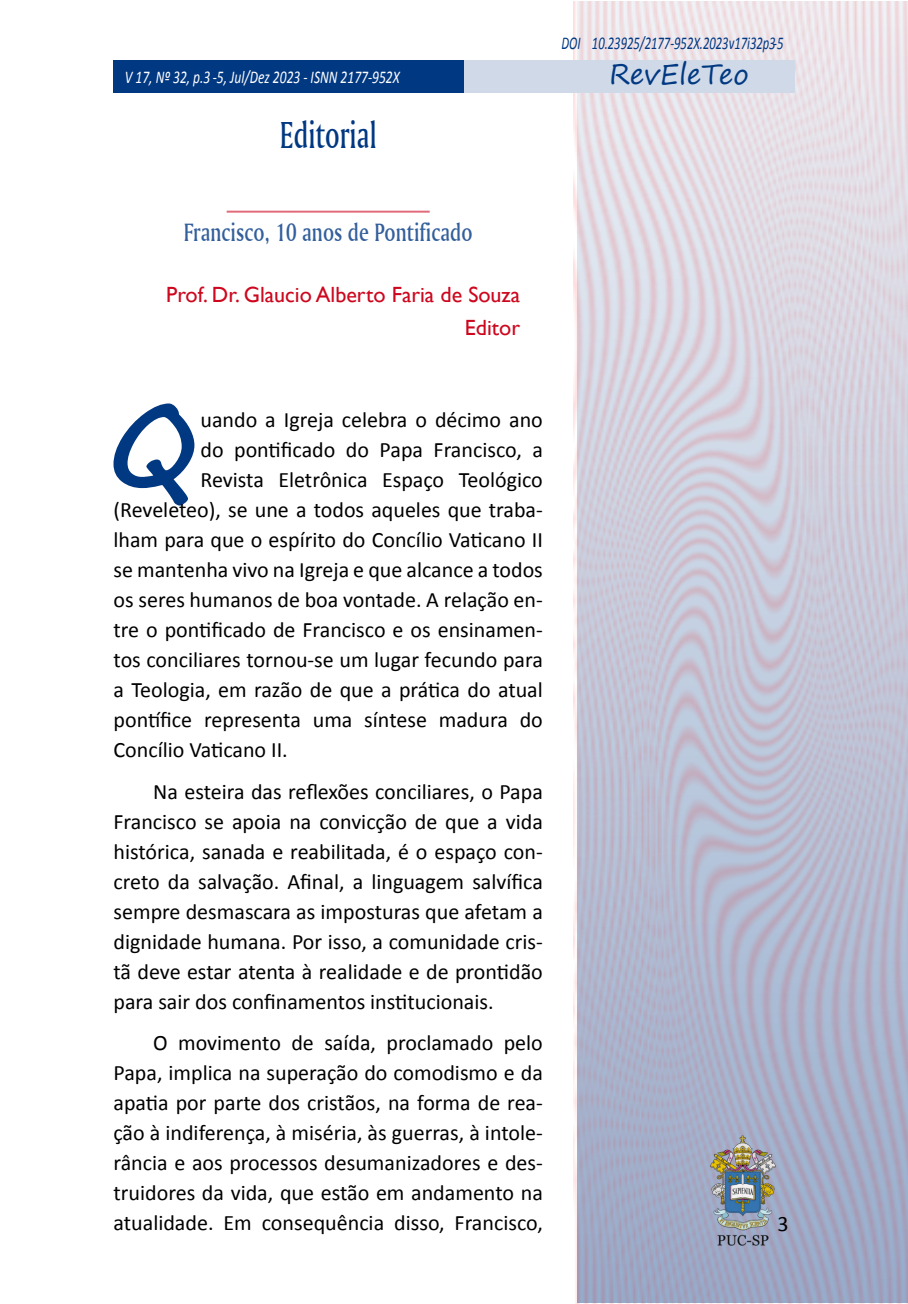
<style>
.page{position:relative;width:908px;height:1304px;background:#fff}
.page>*{position:absolute;margin:0;border:0;box-sizing:border-box;transform-origin:0 0}
.t1{font:700 114px "Segoe Print";color:#003882}
.t2{font:39.6px "Amerigo BT Medium A";letter-spacing:.005em;color:#003882;scale:.68 1}
.t3{font:28px "Segoe Print";color:#003882}
.t4{font:26.4px "Amerigo BT Medium A";letter-spacing:.005em;color:#335f9b;scale:.78 1}
.t5{font:22px/30px "Calibri";color:#000;text-align:justify}
.t6{font:22px/33px "Gill Sans";color:#cd071e;text-align:right}
.t7{font:italic 18px "Calibri";color:#fff;scale:.75 1}
.t8{font:italic 18px "Calibri";color:#003882;scale:.7 1}
.s1{font-style:inherit}
</style>
<div class="page">
<img style="left:573px;top:1px;width:334px;height:1303px">
<img style="left:706px;top:1134px;width:71px;height:113px">
<div style="left:463px;top:60px;width:331px;height:33px;background:#cfd9e7"></div>
<div style="left:113px;top:60px;width:350px;height:33px;background:#003882"></div>
<svg style="left:227px;top:210px;width:202px;height:3px"></svg>
<p class="t8" style="left:561px;top:30px;width:319px">DOI 10.23925/2177-952X.2023v17i32p 3-5</p>
<p class="t7" style="left:125px;top:65px;width:368px">V 17, Nº 32, p.<span class="s1">3</span> -5, Jul/Dez 2023 - ISNN 2177-952X</p>
<p class="t3" style="left:609px;top:49px;width:141px">RevEleTeo</p>
<h2 class="t2" style="left:279px;top:111px;width:144px">Editorial</h2>
<p class="t4" style="left:184px;top:216px;width:371px">Francisco, 10 anos de Pontificado</p>
<p class="t6" style="left:166px;top:279px;width:355px">Prof. Dr. Glaucio Alberto Faria de Souza<br>Editor</p>
<h1 class="t1" style="left:108px;top:343px;width:93px">Q</h1>
<p class="t5" style="left:200px;top:404px;width:344px">uando a Igreja celebra o décimo ano</p>
<p class="t5" style="left:200px;top:434px;width:344px">do pontificado do Papa Francisco, a</p>
<p class="t5" style="left:200px;top:464px;width:344px">Revista Eletrônica Espaço Teológico</p>
<p class="t5" style="left:113px;top:494px;width:430px">(Reveleteo), se une a todos aqueles que traba-</p>
<p class="t5" style="left:113px;top:524px;width:430px">lham para que o espírito do Concílio Vaticano II</p>
<p class="t5" style="left:113px;top:554px;width:430px">se mantenha vivo na Igreja e que alcance a todos</p>
<p class="t5" style="left:113px;top:584px;width:430px">os seres humanos de boa vontade. A relação en-</p>
<p class="t5" style="left:113px;top:614px;width:430px">tre o pontificado de Francisco e os ensinamen-</p>
<p class="t5" style="left:113px;top:644px;width:430px">tos conciliares tornou-se um lugar fecundo para</p>
<p class="t5" style="left:113px;top:675px;width:430px">a Teologia, em razão de que a prática do atual</p>
<p class="t5" style="left:113px;top:705px;width:430px">pontífice representa uma síntese madura do</p>
<p class="t5" style="left:113px;top:735px;width:176px">Concílio Vaticano II.</p>
<p class="t5" style="left:113px;top:776px;width:430px;text-indent:40px">Na esteira das reflexões conciliares, o Papa Francisco se apoia na convicção de que a vida histórica, sanada e reabilitada, é o espaço con&shy;creto da salvação. Afinal, a linguagem salvífica sempre desmascara as imposturas que afetam a dignidade humana. Por isso, a comunidade cris&shy;tã deve estar atenta à realidade e de prontidão para sair dos confinamentos institucionais.</p>
<p class="t5" style="left:113px;top:1027px;width:430px;text-indent:40px">O movimento de saída, proclamado pelo Papa, implica na superação do comodismo e da apatia por parte dos cristãos, na forma de rea&shy;ção à indiferença, à miséria, às guerras, à intole&shy;rância e aos processos desumanizadores e des&shy;truidores da vida, que estão em andamento na atualidade. Em consequência disso, Francisco,</p>
<p class="t5" style="left:777px;top:1208px;width:13px">3</p>
</div>
